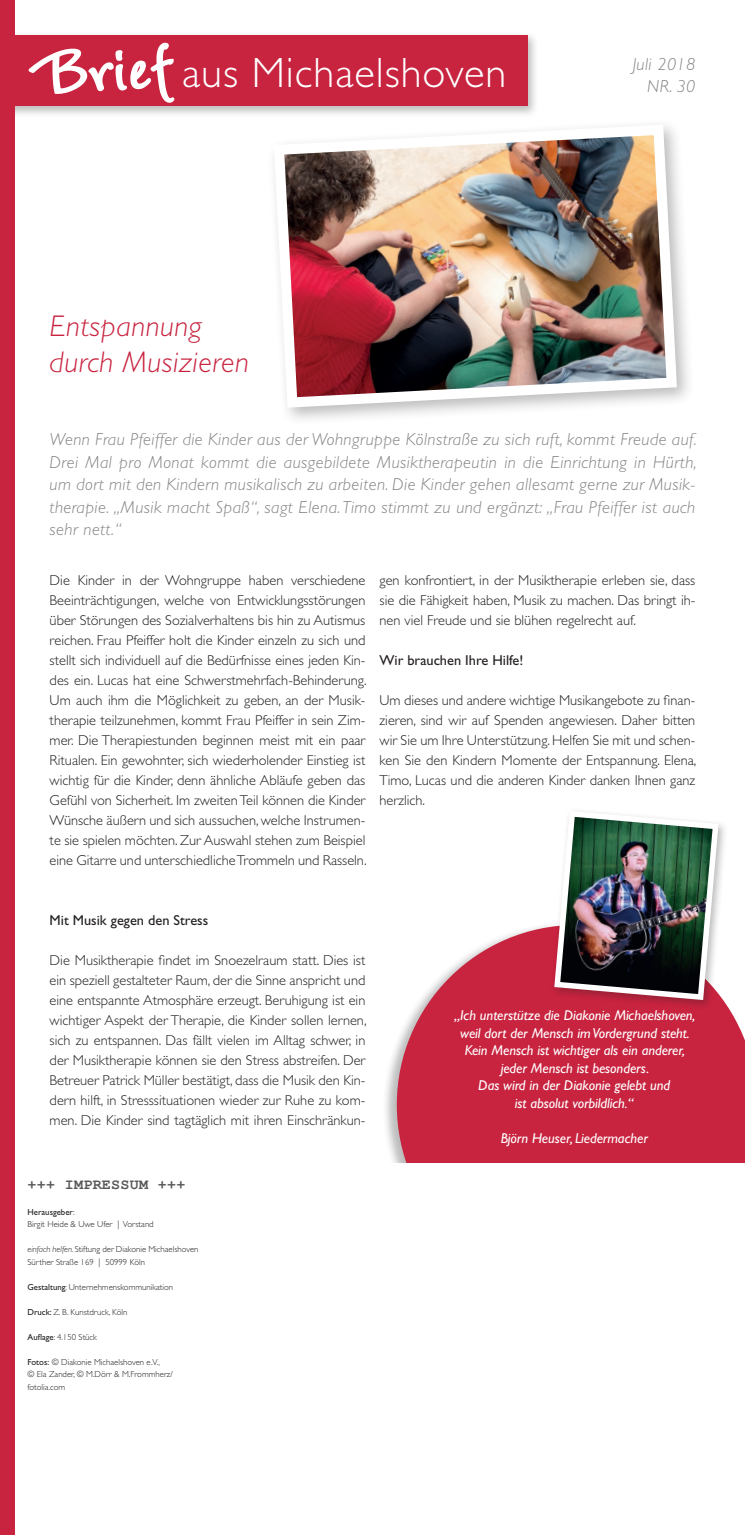
<style>
.page{position:relative;width:745px;height:1535px;background:#fff}
.page>*{position:absolute;margin:0;border:0;box-sizing:border-box;transform-origin:0 0}
.t1{font:700 60px "Wiesbaden Swing Com";color:#fff}
.P_Fließtext{font:300 42.5px "Gill Sans Std";letter-spacing:.02em;color:#fff}
.H1_rot{font:italic 300 30px "Gill Sans Std";letter-spacing:.02em;color:#c8233f}
.P_Einleitungstext{font:italic 300 17.5px/22.5px "Gill Sans Std";letter-spacing:.025em;color:#808285;text-align:justify}
.P_Nummer{font:italic 300 17.5px "Gill Sans Std";letter-spacing:.025em;color:#808285}
.H1_rot-2{font:700 15px "Courier New";letter-spacing:.02em;color:#57585a}
.P_Fließtext-2{font:300 14.38px/20px "Gill Sans Std";color:#231f20;text-align:justify}
.P_Testimonial{font:italic 14.38px "Gill Sans Std";letter-spacing:-.005em;color:#fff}
.P_Fließtext-3{font:14.38px "Gill Sans Std";color:#231f20}
.Impressum{font:300 8.75px "Gill Sans Std";color:#231f20}
.Impressum-2{font:8.75px "Gill Sans Std";color:#231f20}
.s1{font-weight:300}
.s2{font-style:italic}
.s3{font-weight:400}
</style>
<div class="page">
<div style="left:0;top:31px;width:538px;height:87px;background:#231f20;opacity:.3"></div>
<div style="left:0;top:35px;width:527px;height:71px;background:#c8233f"></div>
<div style="left:0;top:0;width:14px;height:1534px;background:#c8233f"></div>
<svg style="left:27px;top:31px;width:149px;height:87px"></svg>
<div style="left:381px;top:920px;width:363px;height:242px;background:#231f20;opacity:.3"></div>
<svg style="left:396px;top:925px;width:348px;height:237px;background:#ce3e57"></svg>
<div style="left:267px;top:118px;width:427px;height:308px;background:#231f20;opacity:.3"></div>
<img style="left:268px;top:119px;width:413px;height:294px">
<div style="left:550px;top:807px;width:178px;height:203px;background:#231f20;opacity:.3"></div>
<img style="left:551px;top:808px;width:170px;height:195px">
<p class="t1" style="left:28px;top:38px;width:144px;rotate:-3deg">Brief</p>
<p class="P_Fließtext" style="left:182px;top:49px;width:325px">aus Michaelshoven</p>
<p class="P_Nummer" style="left:632px;top:54px;width:64px">Juli 2018</p>
<p class="P_Nummer" style="left:647px;top:76px;width:49px">NR. 30</p>
<p class="H1_rot" style="left:50px;top:309px;width:153px">Entspannung</p>
<p class="H1_rot" style="left:50px;top:345px;width:201px">durch Musizieren</p>
<p class="P_Einleitungstext" style="left:50px;top:428px;width:648px">Wenn Frau Pfeiffer die Kinder aus der Wohngruppe Kölnstraße zu sich ruft, kommt Freude auf.<br>Drei Mal pro Monat kommt die ausgebildete Musiktherapeutin in die Einrichtung in Hürth, um dort mit den Kindern musikalisch zu arbeiten. Die Kinder gehen allesamt gerne zur Musik&shy;therapie. „Musik macht Spaß“, sagt Elena. Timo stimmt zu und ergänzt: „Frau Pfeiffer ist auch sehr nett.“</p>
<p class="P_Fließtext-2" style="left:50px;top:570px;width:318px">Die Kinder in der Wohngruppe haben verschiedene Beeinträchtigungen, welche von Entwicklungsstörungen über Störungen des Sozialverhaltens bis hin zu Autismus reichen. Frau Pfeiffer holt die Kinder einzeln zu sich und stellt sich individuell auf die Bedürfnisse eines jeden Kin&shy;des ein. Lucas hat eine Schwerstmehrfach-Behinderung.<br>Um auch ihm die Möglichkeit zu geben, an der Musik&shy;therapie teilzunehmen, kommt Frau Pfeiffer in sein Zim&shy;mer. Die Therapiestunden beginnen meist mit ein paar Ritualen. Ein gewohnter, sich wiederholender Einstieg ist wichtig für die Kinder, denn ähnliche Abläufe geben das Gefühl von Sicherheit. Im zweiten Teil können die Kinder Wünsche äußern und sich aussuchen, welche Instrumen&shy;te sie spielen möchten. Zur Auswahl stehen zum Beispiel eine Gitarre und unterschiedliche Trommeln und Rasseln.</p>
<p class="P_Fließtext-2" style="left:379px;top:570px;width:317px">gen konfrontiert, in der Musiktherapie erleben sie, dass sie die Fähigkeit haben, Musik zu machen. Das bringt ih&shy;nen viel Freude und sie blühen regelrecht auf.</p>
<p class="P_Fließtext-3" style="left:379px;top:652px;width:145px">Wir brauchen Ihre Hilfe!</p>
<p class="P_Fließtext-2" style="left:379px;top:690px;width:318px">Um dieses und andere wichtige Musikangebote zu finan&shy;zieren, sind wir auf Spenden angewiesen. Daher bitten wir Sie um Ihre Unterstützung. Helfen Sie mit und schen&shy;ken Sie den Kindern Momente der Entspannung. Elena, Timo, Lucas und die anderen Kinder danken Ihnen ganz herzlich.</p>
<p class="P_Fließtext-3" style="left:50px;top:912px;width:160px">Mit Musik gegen den Stress</p>
<p class="P_Fließtext-2" style="left:50px;top:950px;width:318px">Die Musiktherapie findet im Snoezelraum statt. Dies ist ein speziell gestalteter Raum, der die Sinne anspricht und eine entspannte Atmosphäre erzeugt. Beruhigung ist ein wichtiger Aspekt der Therapie, die Kinder sollen lernen, sich zu entspannen. Das fällt vielen im Alltag schwer, in der Musiktherapie können sie den Stress abstreifen. Der Betreuer Patrick Müller bestätigt, dass die Musik den Kin&shy;dern hilft, in Stresssituationen wieder zur Ruhe zu kom&shy;men. Die Kinder sind tagtäglich mit ihren Einschränkun-</p>
<p class="H1_rot-2" style="left:27px;top:1175px;width:159px">+++ IMPRESSUM +++</p>
<p class="Impressum-2" style="left:27px;top:1206px;width:49px">Herausgeber<span class="s1">:</span></p>
<p class="Impressum" style="left:27px;top:1219px;width:128px">Birgit Heide &amp; Uwe Ufer | Vorstand</p>
<p class="Impressum" style="left:27px;top:1244px;width:172px"><span class="s2">einfach helfen.</span> Stiftung der Diakonie Michaelshoven</p>
<p class="Impressum" style="left:27px;top:1256px;width:119px">Sürther Straße 169 | 50999 Köln</p>
<p class="Impressum" style="left:27px;top:1281px;width:147px"><span class="s3">Gestaltung</span>: Unternehmenskommunikation</p>
<p class="Impressum" style="left:27px;top:1306px;width:101px"><span class="s3">Druck:</span> Z. B. Kunstdruck, Köln</p>
<p class="Impressum" style="left:27px;top:1331px;width:71px"><span class="s3">Auflage</span>: 4.150 Stück</p>
<p class="Impressum" style="left:27px;top:1356px;width:134px"><span class="s3">Fotos:</span> © Diakonie Michaelshoven e.V.,</p>
<p class="Impressum" style="left:27px;top:1369px;width:147px">© Ela Zander, © M.Dörr &amp; M.Frommherz/</p>
<p class="Impressum" style="left:27px;top:1381px;width:39px">fotolia.com</p>
<p class="P_Testimonial" style="left:454px;top:1007px;width:242px">„Ich unterstütze die Diakonie Michaelshoven,</p>
<p class="P_Testimonial" style="left:460px;top:1024px;width:231px">weil dort der Mensch im Vordergrund steht.</p>
<p class="P_Testimonial" style="left:464px;top:1042px;width:222px">Kein Mensch ist wichtiger als ein anderer,</p>
<p class="P_Testimonial" style="left:500px;top:1059px;width:150px">jeder Mensch ist besonders.</p>
<p class="P_Testimonial" style="left:478px;top:1077px;width:193px">Das wird in der Diakonie gelebt und</p>
<p class="P_Testimonial" style="left:514px;top:1094px;width:120px">ist absolut vorbildlich.“</p>
<p class="P_Testimonial" style="left:500px;top:1129px;width:148px">Björn Heuser, Liedermacher</p>
</div>
